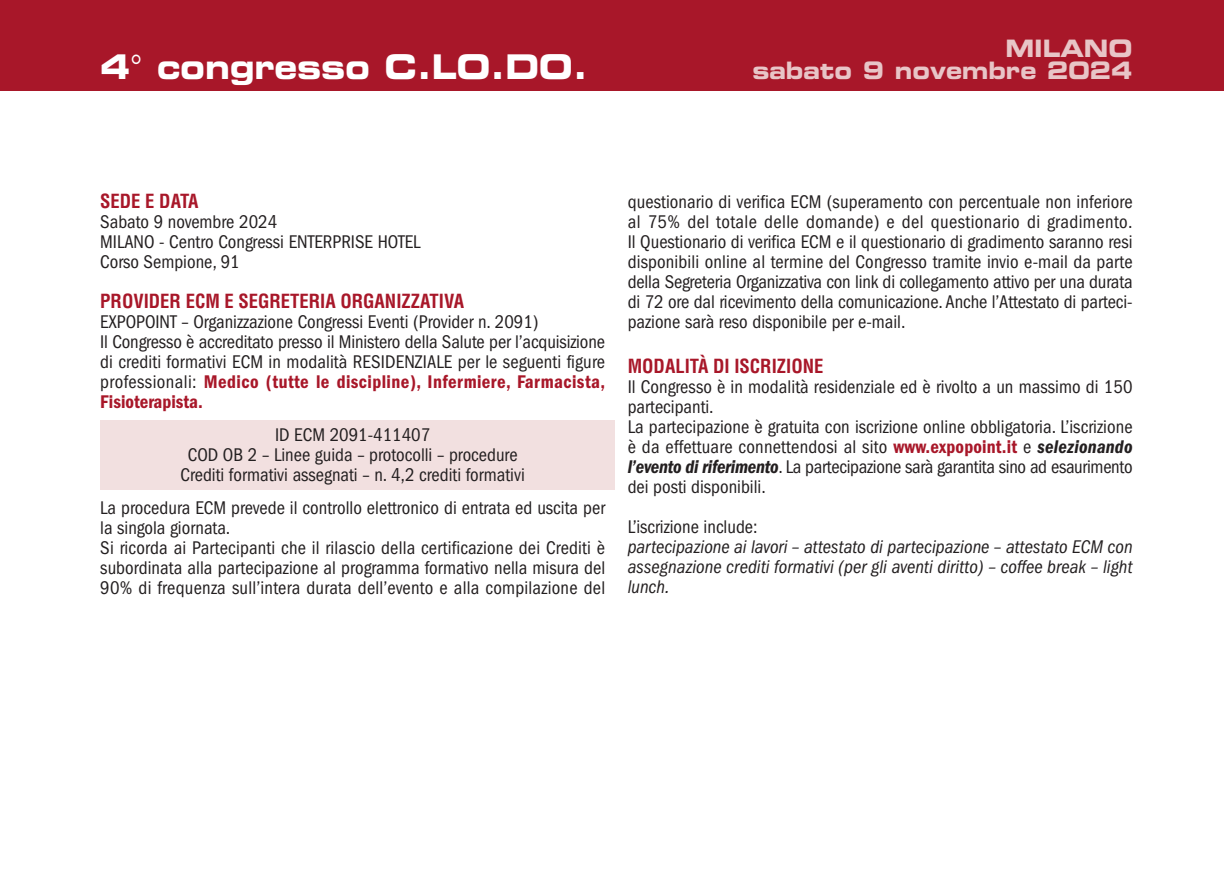
<style>
.page{position:relative;width:1224px;height:874px;background:#fff}
.page>*{position:absolute;margin:0;border:0;box-sizing:border-box;transform-origin:0 0}
.t1{font:34px "Eurostile Bold Extended Two";letter-spacing:-.01em;color:#fff;scale:.9 1}
.t2{font:24px/22px "Eurostile Bold Extended Two";color:#e8c5c7;text-align:right;scale:.9 1}
.t3{font:condensed 19px/20px "Franklin Gothic";letter-spacing:.005em;color:#231f20}
.t4{font:italic condensed 19px/20px "Franklin Gothic";color:#231f20;text-align:justify}
.t5{font:700 condensed 19px "Helvetica";color:#a81729}
.s1{font-weight:600;color:#a81729}
.s2{font-weight:600;font-style:italic}
</style>
<div class="page">
<div style="left:100px;top:420px;width:514px;height:69px;background:#f2e0e0"></div>
<div style="left:0;top:0;width:1223px;height:91px;background:#a81729"></div>
<h1 class="t1" style="left:100px;top:54px;width:543px">4 congresso C.LO.DO.</h1>
<p class="t2" style="left:752px;top:39px;width:424px">MILANO<br>sabato 9 novembre 2024</p>
<p class="t5" style="left:100px;top:193px;width:100px">SEDE E DATA</p>
<p class="t3" style="left:100px;top:213px;width:322px">Sabato 9 novembre 2024<br>MILANO - Centro Congressi ENTERPRISE HOTEL<br>Corso Sempione, 91</p>
<p class="t5" style="left:100px;top:293px;width:365px">PROVIDER ECM E SEGRETERIA ORGANIZZATIVA</p>
<p class="t3" style="left:100px;top:313px;width:506px">EXPOPOINT – Organizzazione Congressi Eventi (Provider n. 2091)<br>Il Congresso è accreditato presso il Ministero della Salute per l’acquisizione di crediti formativi ECM in modalità RESIDENZIALE per le seguenti figure professionali: <span class="s1">Medico (tutte le discipline), Infermiere, Farmacista, Fisioterapista.</span></p>
<p class="t3" style="left:180px;top:426px;width:346px;text-align:center">ID ECM 2091-411407<br>COD OB 2 – Linee guida – protocolli – procedure<br>Crediti formativi assegnati – n. 4,2 crediti formativi</p>
<p class="t3" style="left:100px;top:499px;width:506px">La procedura ECM prevede il controllo elettronico di entrata ed uscita per la singola giornata.<br>Si ricorda ai Partecipanti che il rilascio della certificazione dei Crediti è subordinata alla partecipazione al programma formativo nella misura del 90% di frequenza sull’intera durata dell’evento e alla compilazione del</p>
<p class="t3" style="left:627px;top:193px;width:506px;text-align:justify">questionario di verifica ECM (superamento con percentuale non inferiore al 75% del totale delle domande) e del questionario di gradimento.<br>Il Questionario di verifica ECM e il questionario di gradimento saranno resi disponibili online al termine del Congresso tramite invio e-mail da parte della Segreteria Organizzativa con link di collegamento attivo per una durata di 72 ore dal ricevimento della comunicazione. Anche l’Attestato di parteci&shy;pazione sarà reso disponibile per e-mail.</p>
<p class="t5" style="left:627px;top:359px;width:197px">MODALITÀ DI ISCRIZIONE</p>
<p class="t3" style="left:627px;top:378px;width:506px">Il Congresso è in modalità residenziale ed è rivolto a un massimo di 150 partecipanti.<br>La partecipazione è gratuita con iscrizione online obbligatoria. L’iscrizione è da effettuare connettendosi al sito <span class="s1">www.expopoint.it</span> e <span class="s2">selezionando l’evento di riferimento</span>. La partecipazione sarà garantita sino ad esaurimento dei posti disponibili.</p>
<p class="t3" style="left:627px;top:518px;width:131px">L’iscrizione include:</p>
<p class="t4" style="left:627px;top:538px;width:506px">partecipazione ai lavori – attestato di partecipazione – attestato ECM con assegnazione crediti formativi (per gli aventi diritto) – coffee break – light lunch.</p>
</div>
